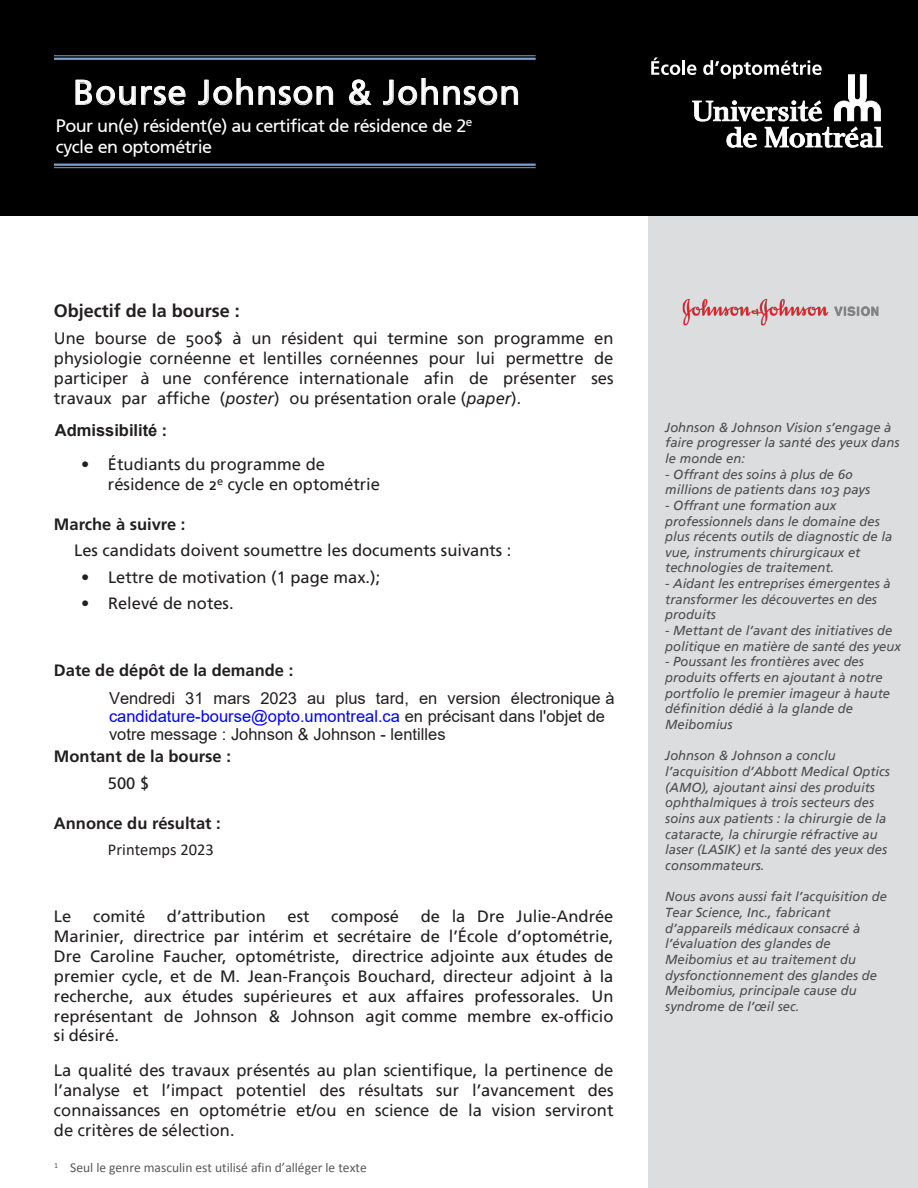
<style>
.page{position:relative;width:918px;height:1188px;background:#fff}
.page>*{position:absolute;margin:0;border:0;box-sizing:border-box;transform-origin:0 0}
.t1{font:34.5px "Frutiger 55 Roman";letter-spacing:.025em;color:#fff}
.t2{font:18px/21px "Frutiger 55 Roman";letter-spacing:-.03em;color:#fff}
.t3{font:700 18px "Frutiger LT Std";color:#231f20}
.t4{font:16.5px/19.8px "Frutiger Linotype";color:#231f20;text-align:justify}
.t5{font:16.5px/20px "Frutiger LT Std";color:#231f20}
.t6{font:16.5px/27.8px "Arial";color:#231f20}
.t7{font:700 16.5px/26.5px "Frutiger LT Std";color:#231f20}
.t8{font:700 16.5px "Arial";color:#221e1f}
.t9{font:13.5px "Calibri";color:#57585a}
.t10{font:italic 13.05px/15.6px "Frutiger Linotype";color:#4b4c4d}
.s1{font-style:italic}
.s2{font-family:"Frutiger Linotype"}
.s3{font-family:"Frutiger LT Std"}
.s4{font-weight:700}
.s5{font-family:"Frutiger LT Std";font-weight:700}
.s6{color:#00f}
.s7{font-weight:400}
.s8{font-family:"Calibri";font-weight:400}
</style>
<div class="page">
<div style="left:648px;top:216px;width:270px;height:972px;background:#dcdddf"></div>
<img style="left:682px;top:298px;width:197px;height:28px">
<div style="left:0;top:0;width:918px;height:216px;background:#000"></div>
<hr style="left:54px;top:55px;width:482px;height:1px;background:#7c9fd2">
<hr style="left:54px;top:58px;width:482px;height:2px;background:#7c9fd2">
<hr style="left:54px;top:164px;width:482px;height:2px;background:#7c9fd2">
<hr style="left:54px;top:167px;width:482px;height:1px;background:#7c9fd2">
<svg style="left:651px;top:57px;width:29px;height:18px"></svg>
<hr style="left:682px;top:60px;width:3px;height:15px;background:#fff">
<svg style="left:687px;top:60px;width:196px;height:88px"></svg>
<p class="t1" style="left:73px;top:72px;width:449px">Bourse Johnson &amp; Johnson</p>
<p class="t2" style="left:56px;top:115px;width:418px">Pour un(e) résident(e) au certificat de résidence de 2<sup>e </sup>cycle en optométrie</p>
<p class="t3" style="left:54px;top:300px;width:188px">Objectif de la bourse :</p>
<p class="t4" style="left:54px;top:329px;width:561px">Une bourse de 500$ à un résident qui termine son programme en physiologie cornéenne et lentilles cornéennes pour lui permettre de participer à une conférence internationale afin de présenter ses travaux par affiche (<span class="s1">poster</span>) ou présentation orale (<span class="s1">paper</span>).</p>
<p class="t8" style="left:55px;top:419px;width:113px">Admissibilité <span class="s2">:</span></p>
<p class="t4" style="left:108px;top:455px;width:274px;text-indent:-27px"><span class="s3">•</span> Étudiants du programme de résidence de 2<sup>e</sup> cycle en optométrie</p>
<p class="t5" style="left:74px;top:511px;width:439px;line-height:26.5px;text-indent:-20px"><span class="s4">Marche à suivre :<br></span>Les candidats doivent soumettre les documents suivants :</p>
<p class="t5" style="left:81px;top:567px;width:301px">• Lettre de motivation (1 page max.);</p>
<p class="t5" style="left:81px;top:594px;width:154px">• Relevé de notes.</p>
<p class="t6" style="left:109px;top:656px;width:507px;text-indent:-55px"><span class="s5">Date de dépôt de la demande :<br></span>Vendredi 31 mars 2023 au plus tard, en version électronique à</p>
<p class="t6" style="left:109px;top:707px;width:498px;line-height:18.1px"><span class="s6">candidature-bourse@opto.umontreal.ca</span> en précisant dans l'objet de votre message : Johnson &amp; Johnson - lentilles</p>
<p class="t7" style="left:108px;top:743px;width:124px;text-indent:-54px">Montant de la bourse :<br><span class="s7">500 $</span></p>
<p class="t7" style="left:108px;top:810px;width:114px;text-indent:-54px">Annonce du résultat :<br><span class="s8">Printemps 2023</span></p>
<p class="t5" style="left:54px;top:906px;width:561px;text-align:justify;text-indent:367px">de la Dre Julie-Andrée Marinier, directrice par intérim et secrétaire de l’École d’optométrie, Dre Caroline Faucher, optométriste, directrice adjointe aux études de premier cycle, et de M. Jean-François Bouchard, directeur adjoint à la recherche, aux études supérieures et aux affaires professorales. Un représentant d<span class="s2">e Johnson &amp; Johnson</span> agit comme membre ex-officio si désiré.</p>
<p class="t4" style="left:54px;top:1060px;width:561px">La qualité des travaux présentés au plan scientifique, la pertinence de l’analyse et l’impact potentiel des résultats sur l’avancement des connaissances en optométrie et/ou en science de la vision serviront de critères de sélection.</p>
<p class="t9" style="left:54px;top:1159px;width:314px"><sup>1</sup> Seul le genre masculin est utilisé afin d’alléger le texte</p>
<p class="t5" style="left:54px;top:906px;width:19px">Le</p>
<p class="t5" style="left:93px;top:906px;width:54px">comité</p>
<p class="t5" style="left:167px;top:906px;width:101px">d’attribution</p>
<p class="t5" style="left:288px;top:906px;width:24px">est</p>
<p class="t5" style="left:331px;top:906px;width:69px">composé</p>
<p class="t10" style="left:665px;top:419px;width:236px">Johnson &amp; Johnson Vision s’engage à faire progresser la santé des yeux dans le monde en:</p>
<p class="t10" style="left:665px;top:466px;width:206px">- Offrant des soins à plus de 60 millions de patients dans 103 pays</p>
<p class="t10" style="left:665px;top:498px;width:228px">- Offrant une formation aux professionnels dans le domaine des plus récents outils de diagnostic de la vue, instruments chirurgicaux et technologies de traitement.</p>
<p class="t10" style="left:665px;top:576px;width:227px">- Aidant les entreprises émergentes à transformer les découvertes en des produits</p>
<p class="t10" style="left:665px;top:623px;width:237px">- Mettant de l’avant des initiatives de politique en matière de santé des yeux</p>
<p class="t10" style="left:665px;top:654px;width:226px">- Poussant les frontières avec des produits offerts en ajoutant à notre portfolio le premier imageur à haute définition dédié à la glande de<br>Meibomius</p>
<p class="t10" style="left:665px;top:748px;width:226px">Johnson &amp; Johnson a conclu l’acquisition d’Abbott Medical Optics (AMO), ajoutant ainsi des produits ophthalmiques à trois secteurs des soins aux patients : la chirurgie de la cataracte, la chirurgie réfractive au laser (LASIK) et la santé des yeux des consommateurs.</p>
<p class="t10" style="left:665px;top:889px;width:223px">Nous avons aussi fait l’acquisition de<br>Tear Science, Inc., fabricant d’appareils médicaux consacré à l’évaluation des glandes de<br>Meibomius et au traitement du dysfonctionnement des glandes de<br>Meibomius, principale cause du syndrome de l’œil sec.</p>
</div>
